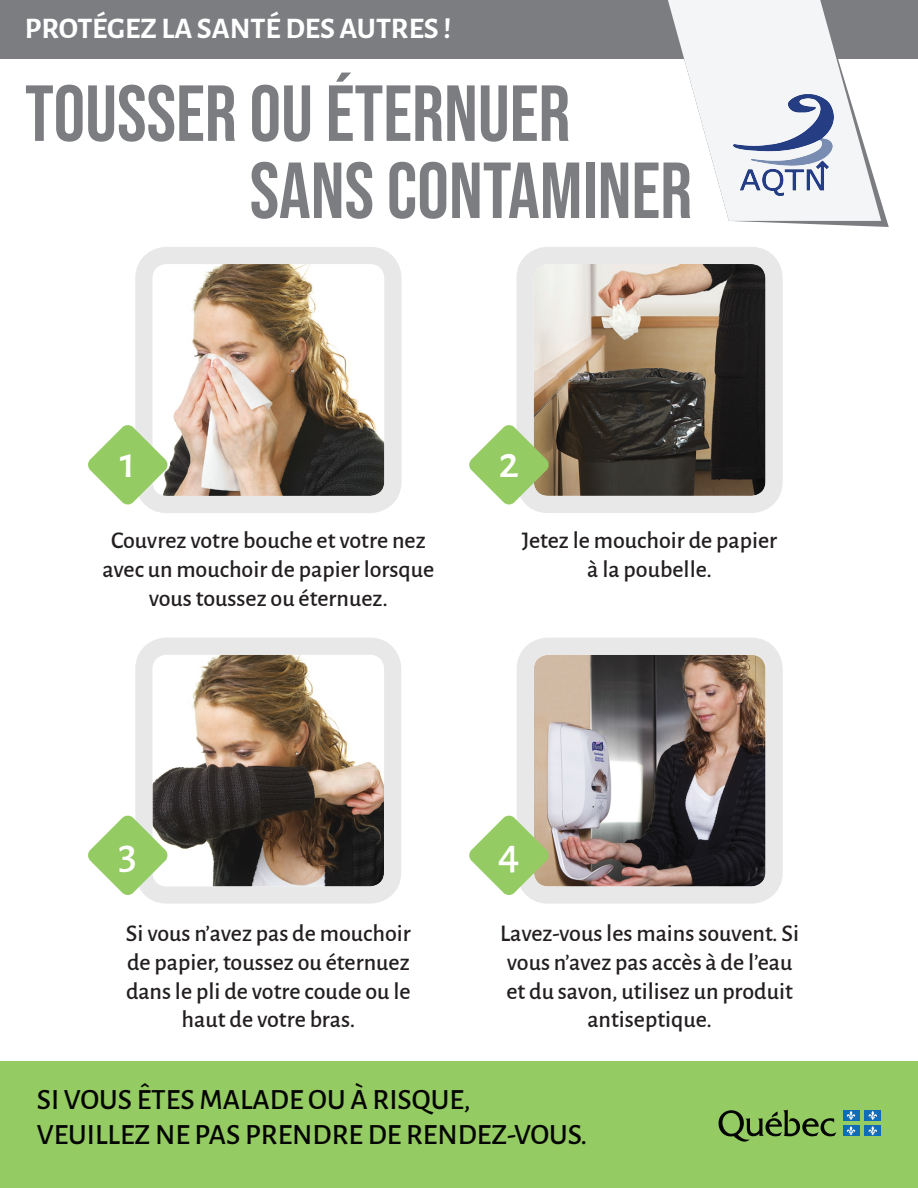
<style>
.page{position:relative;width:918px;height:1188px;background:#fff}
.page>*{position:absolute;margin:0;border:0;box-sizing:border-box;transform-origin:0 0}
.t1{font:79.2px/77.1px "Bebas Neue";color:#7b7d81}
.t2{font:500 45px "Alegreya Sans";color:#fff}
.t3{font:700 30px "Alegreya Sans";color:#fff}
.t4{font:500 29.55px/35.4px "Alegreya Sans";color:#050504}
.t5{font:500 24px/28.8px "Alegreya Sans";color:#231f20;text-align:center}
</style>
<div class="page">
<div style="left:0;top:1062px;width:918px;height:126px;background:#94cb62"></div>
<div style="left:0;top:0;width:918px;height:58px;background:#7b7d81"></div>
<img style="left:153px;top:265px;width:231px;height:230px">
<div style="left:135px;top:247px;width:267px;height:266px;border:17px solid #e8e8e9;border-radius:23px"></div>
<img style="left:534px;top:265px;width:231px;height:230px">
<div style="left:516px;top:247px;width:267px;height:266px;border:17px solid #e8e8e9;border-radius:23px"></div>
<img style="left:153px;top:656px;width:230px;height:230px">
<div style="left:135px;top:638px;width:266px;height:266px;border:17px solid #e8e8e9;border-radius:23px"></div>
<img style="left:535px;top:656px;width:230px;height:230px">
<div style="left:517px;top:638px;width:266px;height:266px;border:17px solid #e8e8e9;border-radius:23px"></div>
<svg style="left:719px;top:1110px;width:117px;height:32px"></svg>
<div style="left:843px;top:1110px;width:16px;height:11px;background:#106cb6"></div>
<svg style="left:847px;top:1111px;width:9px;height:9px"></svg>
<div style="left:864px;top:1110px;width:17px;height:11px;background:#106cb6"></div>
<svg style="left:868px;top:1111px;width:9px;height:9px"></svg>
<div style="left:843px;top:1126px;width:16px;height:10px;background:#106cb6"></div>
<svg style="left:847px;top:1126px;width:9px;height:9px"></svg>
<div style="left:864px;top:1126px;width:17px;height:10px;background:#106cb6"></div>
<svg style="left:868px;top:1126px;width:9px;height:9px"></svg>
<svg style="left:88px;top:424px;width:80px;height:81px"></svg>
<svg style="left:88px;top:815px;width:80px;height:81px"></svg>
<svg style="left:469px;top:424px;width:80px;height:81px"></svg>
<svg style="left:469px;top:815px;width:80px;height:81px"></svg>
<svg style="left:734px;top:58px;width:155px;height:169px"></svg>
<svg style="left:668px;top:0;width:213px;height:221px;fill:#f4f5f6"></svg>
<img style="left:732px;top:93px;width:103px;height:103px">
<p class="t3" style="left:25px;top:6px;width:428px">PROTÉGEZ LA SANTÉ DES AUTRES !</p>
<h1 class="t1" style="left:250px;top:74px;width:444px;text-indent:-225px">TOUSSER OU ÉTERNUER<br>SANS CONTAMINER</h1>
<h2 class="t2" style="left:120px;top:431px;width:17px">1</h2>
<p class="t5" style="left:103px;top:524px;width:333px">Couvrez votre bouche et votre nez avec un mouchoir de papier lorsque vous toussez ou éternuez.</p>
<h2 class="t2" style="left:499px;top:431px;width:22px">2</h2>
<p class="t5" style="left:522px;top:524px;width:257px">Jetez le mouchoir de papier à la poubelle.</p>
<h2 class="t2" style="left:118px;top:821px;width:20px">3</h2>
<h2 class="t2" style="left:498px;top:821px;width:24px">4</h2>
<p class="t5" style="left:126px;top:917px;width:286px">Si vous n’avez pas de mouchoir de papier, toussez ou éternuez dans le pli de votre coude ou le haut de votre bras.</p>
<p class="t5" style="left:500px;top:917px;width:301px">Lavez-vous les mains souvent. Si vous n’avez pas accès à de l’eau et du savon, utilisez un produit antiseptique.</p>
<p class="t4" style="left:37px;top:1080px;width:552px">SI VOUS ÊTES MALADE OU À RISQUE,<br>VEUILLEZ NE PAS PRENDRE DE RENDEZ-VOUS.</p>
</div>
